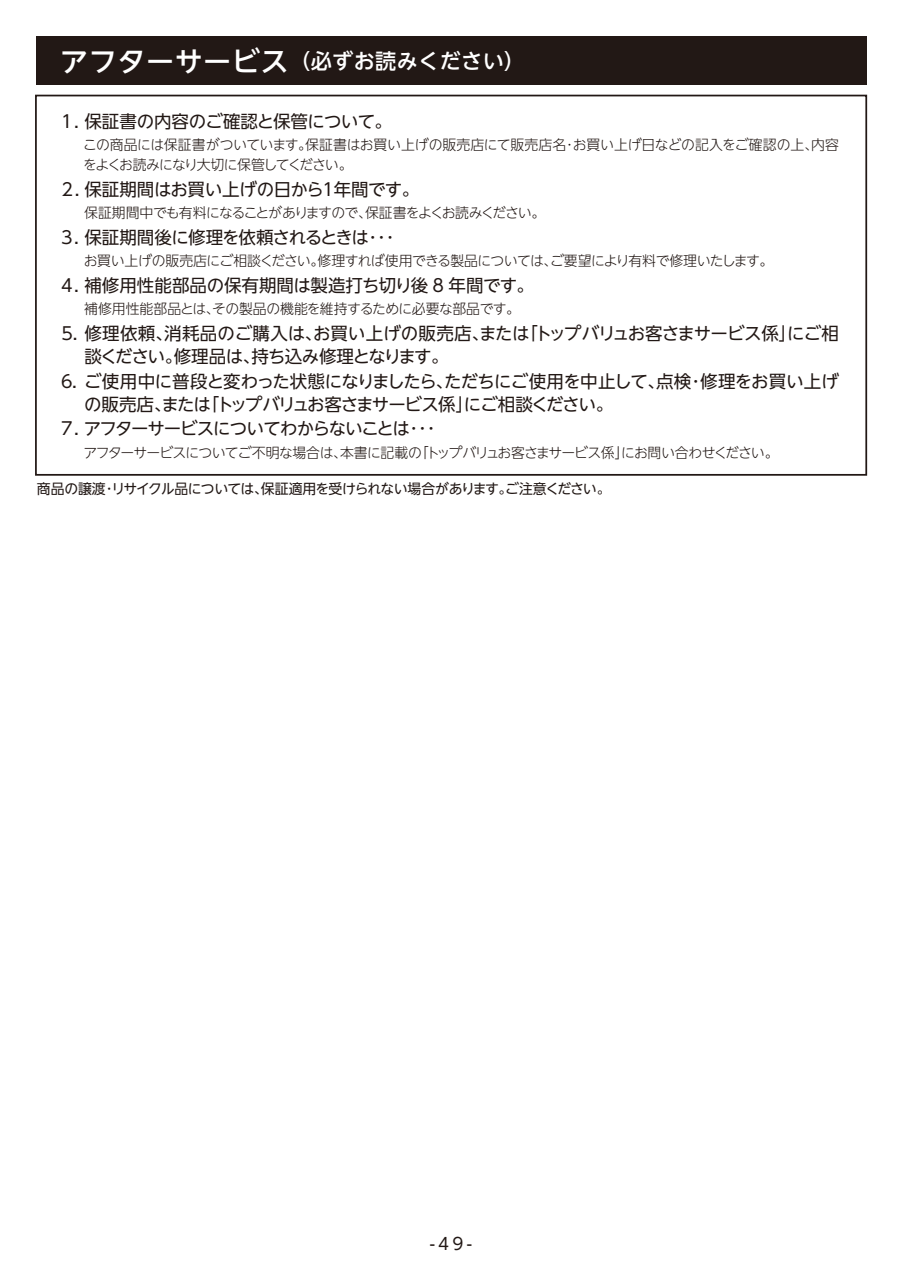
<style>
.page{position:relative;width:903px;height:1275px;background:#fff}
.page>*{position:absolute;margin:0;border:0;box-sizing:border-box;transform-origin:0 0}
.t1{font:500 21px "UD Shin Go NT Pro";letter-spacing:.02em;color:#fff}
.t2{font:17.5px/22.8px "UD Shin Go NT Pro";letter-spacing:-.035em;color:#221815}
.t3{font:17.5px "UD Shin Go NT Pro";color:#221815}
.t4{font:17.5px "UD Shin Go NT Pro";letter-spacing:-.07em;color:#221815}
.t5{font:17.5px "UD Shin Go NT Pro";letter-spacing:-.015em;color:#221815}
.t6{font:16.62px "UD Shin Go NT Pro";color:#221815}
.t7{font:300 14px "UD Shin Go NT Pro";letter-spacing:-.04em;color:#221815}
.t8{font:300 14px/19.8px "UD Shin Go NT Pro";letter-spacing:-.02em;color:#221815}
.t9{font:14px "UD Shin Go NT Pro";letter-spacing:-.05em;color:#221815}
.t10{font:300 14px "UD Shin Go NT Pro";letter-spacing:-.07em;color:#221815}
.s1{font-size:28px}
</style>
<div class="page">
<div style="left:36px;top:36px;width:830px;height:49px;background:#221815"></div>
<div style="left:35px;top:95px;width:832px;height:381px;border:2px solid #221815"></div>
<p class="t1" style="left:60px;top:44px;width:467px"><span class="s1">アフターサービス</span>（必ずお読みください）</p>
<p class="t5" style="left:58px;top:107px;width:335px">１. 保証書の内容のご確認と保管について。</p>
<p class="t8" style="left:83px;top:135px;width:757px">この商品には保証書がついています｡保証書はお買い上げの販売店にて販売店名･お買い上げ日などの記入をご確認の上､内容をよくお読みになり大切に保管してください。</p>
<p class="t2" style="left:61px;top:177px;width:359px">2. 保証期間はお買い上げの日から１年間です。</p>
<p class="t10" style="left:84px;top:201px;width:463px">保証期間中でも有料になることがありますので､保証書をよくお読みください。</p>
<p class="t2" style="left:58px;top:225px;width:338px">３. 保証期間後に修理を依頼されるときは･･･</p>
<p class="t7" style="left:84px;top:249px;width:691px">お買い上げの販売店にご相談ください｡修理すれば使用できる製品については､ご要望により有料で修理いたします。</p>
<p class="t3" style="left:58px;top:271px;width:477px">４. 補修用性能部品の保有期間は製造打ち切り後 8 年間です。</p>
<p class="t2" style="left:84px;top:321px;width:756px;text-indent:-23px">5. 修理依頼､消耗品のご購入は､お買い上げの販売店､または｢トップバリュお客さまサービス係｣にご相談ください｡修理品は､持ち込み修理となります。</p>
<p class="t2" style="left:84px;top:370px;width:756px;text-indent:-26px">６. ご使用中に普段と変わった状態になりましたら､ただちにご使用を中止して､点検･修理をお買い上げの販売店､または｢トップバリュお客さまサービス係｣にご相談ください。</p>
<p class="t7" style="left:84px;top:297px;width:437px">補修用性能部品とは､その製品の機能を維持するために必要な部品です。</p>
<p class="t4" style="left:58px;top:414px;width:379px">７. アフターサービスについてわからないことは･･･</p>
<p class="t7" style="left:84px;top:441px;width:696px">アフターサービスについてご不明な場合は､本書に記載の｢トップバリュお客さまサービス係｣にお問い合わせください。</p>
<p class="t9" style="left:37px;top:477px;width:575px">商品の譲渡･リサイクル品については､保証適用を受けられない場合があります｡ご注意ください。</p>
<p class="t6" style="left:430px;top:1231px;width:44px">-49-</p>
</div>
